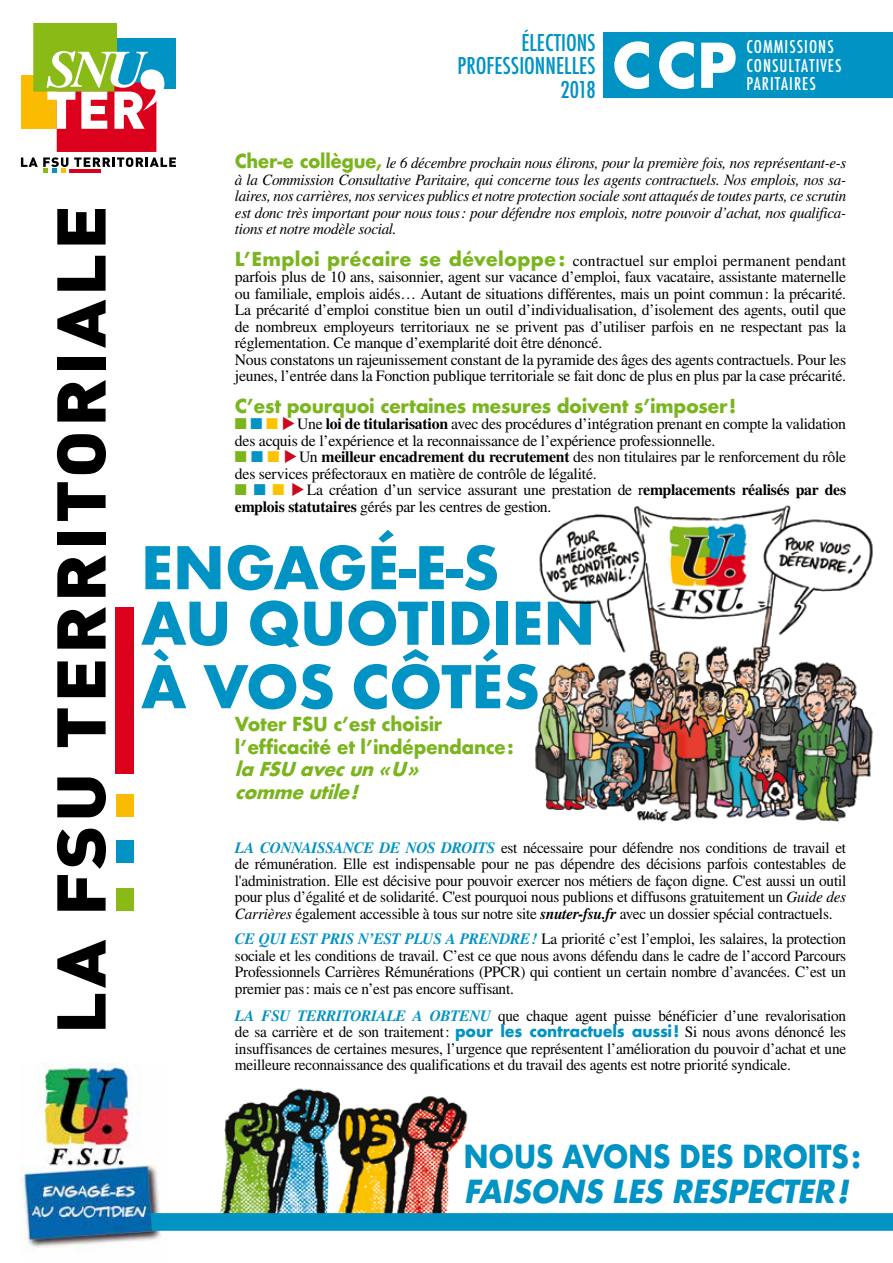
<style>
.page{position:relative;width:893px;height:1263px;background:#fff}
.page>*{position:absolute;margin:0;border:0;box-sizing:border-box;transform-origin:0 0}
.t1{font:700 60px "Futura";color:#fff}
.t2{font:700 57.15px/55.5px "Futura";letter-spacing:-.01em;color:#0093c4}
.t3{font:italic 700 30.9px "Futura";color:#0093c4;scale:.96 1}
.t4{font:700 30.9px "Futura";letter-spacing:-.02em;color:#0093c4;scale:.9 1}
.t5{font:500 condensed 22.5px/23.7px "Futura";color:#0093c4;text-align:right}
.t6{font:700 18.75px/22.5px "Futura";letter-spacing:-.02em;color:#7ab51d}
.t7{font:italic 700 18.75px/22.5px "Futura";color:#7ab51d}
.t8{font:500 condensed 17.1px/18.5px "Futura";letter-spacing:.06em;color:#fff}
.t9{font:15.75px/16.5px "STIX General";letter-spacing:-.015em;color:#000}
.t10{font:italic 15.75px/16.5px "STIX General";letter-spacing:-.02em;color:#000;text-align:justify;scale:.95 1}
.s1{font-family:"Futura";font-weight:700;font-style:normal;font-size:18.75px;color:#7ab51d}
.s2{font-family:"Futura";font-weight:700;font-size:18.75px;color:#7ab51d}
.s3{color:#7ab51d}
.s4{color:#0093c4}
.s5{color:#fcc400}
.s6{color:#cd071e}
.s7{font-weight:700}
.s8{font-weight:700;font-style:italic;color:#0093c4}
.s9{font-style:italic}
.s10{font-weight:700;font-style:italic}
.s11{font-family:"Futura";font-weight:700;color:#0093c4}
</style>
<div class="page">
<svg style="left:21px;top:23px;width:155px;height:150px"></svg>
<img style="left:21px;top:1063px;width:140px;height:186px">
<div style="left:115px;top:607px;width:18px;height:167px;background:#db001b"></div>
<div style="left:116px;top:889px;width:17px;height:22px;background:#89ba16"></div>
<div style="left:116px;top:841px;width:17px;height:22px;background:#0093c4"></div>
<div style="left:116px;top:795px;width:17px;height:22px;background:#fabb00"></div>
<svg style="left:57px;top:994px;width:49px;height:35px"></svg>
<svg style="left:57px;top:940px;width:49px;height:48px"></svg>
<svg style="left:57px;top:875px;width:49px;height:36px"></svg>
<svg style="left:57px;top:829px;width:49px;height:40px"></svg>
<svg style="left:57px;top:777px;width:49px;height:40px"></svg>
<svg style="left:57px;top:708px;width:49px;height:39px"></svg>
<svg style="left:57px;top:661px;width:49px;height:36px"></svg>
<svg style="left:57px;top:607px;width:49px;height:42px"></svg>
<svg style="left:57px;top:555px;width:49px;height:42px"></svg>
<div style="left:57px;top:532px;width:49px;height:13px;background:#000"></div>
<svg style="left:57px;top:482px;width:49px;height:39px"></svg>
<svg style="left:57px;top:434px;width:49px;height:40px"></svg>
<svg style="left:57px;top:380px;width:49px;height:42px"></svg>
<div style="left:57px;top:357px;width:49px;height:13px;background:#000"></div>
<svg style="left:57px;top:300px;width:49px;height:48px"></svg>
<svg style="left:57px;top:256px;width:49px;height:35px"></svg>
<svg style="left:57px;top:210px;width:49px;height:35px"></svg>
<div style="left:603px;top:32px;width:290px;height:66px;background:#0093c4"></div>
<img style="left:535px;top:505px;width:338px;height:317px">
<img style="left:219px;top:1088px;width:249px;height:125px">
<svg style="left:151px;top:1213px;width:742px;height:18px;background:#0494c4"></svg>
<h3 class="t5" style="left:457px;top:31px;width:140px">ÉLECTIONS<br>PROFESSIONNELLES<br>2018</h3>
<h1 class="t1" style="left:612px;top:22px;width:127px">CCP</h1>
<p class="t8" style="left:746px;top:38px;width:97px">COMMISSIONS<br>CONSULTATIVES<br>PARITAIRES</p>
<p class="t10" style="left:235px;top:154px;width:645px"><span class="s1">Cher-e collègue,</span> le 6 décembre prochain nous élirons, pour la première fois, nos représentant-e-s à la Commission Consultative Paritaire, qui concerne tous les agents contractuels. Nos emplois, nos sa&shy;laires, nos carrières, nos services publics et notre protection sociale sont attaqués de toutes parts, ce scrutin est donc très important pour nous tous: pour défendre nos emplois, notre pouvoir d’achat, nos qualifica&shy;tions et notre modèle social.</p>
<p class="t9" style="left:235px;top:253px;width:613px"><span class="s2">L’Emploi précaire se développe:</span> contractuel sur emploi permanent pendant parfois plus de 10 ans, saisonnier, agent sur vacance d’emploi, faux vacataire, assistante maternelle ou familiale, emplois aidés… Autant de situations différentes, mais un point commun: la précarité.<br>La précarité d’emploi constitue bien un outil d’individualisation, d’isolement des agents, outil que de nombreux employeurs territoriaux ne se privent pas d’utiliser parfois en ne respectant pas la réglementation. Ce manque d’exemplarité doit être dénoncé.<br>Nous constatons un rajeunissement constant de la pyramide des âges des agents contractuels. Pour les jeunes, l’entrée dans la Fonction publique territoriale se fait donc de plus en plus par la case précarité.</p>
<p class="t6" style="left:235px;top:394px;width:503px">C’est pourquoi certaines mesures doivent s’imposer!</p>
<p class="t9" style="left:235px;top:416px;width:613px"><span class="s3">■</span> <span class="s4">■</span> <span class="s5">■</span> <span class="s6">◆</span>Une <span class="s7">loi de titularisation</span> avec des procédures d’intégration prenant en compte la validation des acquis de l’expérience et la reconnaissance de l’expérience professionnelle.</p>
<p class="t9" style="left:235px;top:449px;width:613px"><span class="s3">■</span> <span class="s4">■</span> <span class="s5">■</span> <span class="s6">◆</span>Un <span class="s7">meilleur encadrement du recrutement</span> des non titulaires par le renforcement du rôle des services préfectoraux en matière de contrôle de légalité.</p>
<p class="t9" style="left:235px;top:482px;width:613px"><span class="s3">■</span> <span class="s4">■</span> <span class="s5">■</span> <span class="s6">◆</span>La création d’un service assurant une prestation de r<span class="s7">emplacements réalisés par des emplois statutaires</span> gérés par les centres de gestion.</p>
<h2 class="t2" style="left:141px;top:540px;width:456px">ENGAGÉ-E-S<br>AU QUOTIDIEN</h2>
<h2 class="t2" style="left:141px;top:659px;width:401px">À VOS CÔTÉS</h2>
<p class="t6" style="left:235px;top:713px;width:280px">Voter FSU c’est choisir l’efficacité et l’indépendance:</p>
<p class="t7" style="left:235px;top:758px;width:192px">laFSU avecun«U» commeutile!</p>
<p class="t9" style="left:235px;top:840px;width:613px;text-align:justify"><span class="s8">LA CONNAISSANCE DE NOS DROITS</span> est nécessaire pour défendre nos conditions de travail et de rémunération. Elle est indispensable pour ne pas dépendre des décisions parfois contestables de l'administration. Elle est décisive pour pouvoir exercer nos métiers de façon digne. C'est aussi un outil pour plus d’égalité et de solidarité. C'est pourquoi nous publions et diffusons gratuitement un <span class="s9">Guide des Carrières</span> également accessible à tous sur notre site <span class="s10">snuter-fsu.fr</span> avec un dossier spécial contractuels.</p>
<p class="t9" style="left:235px;top:931px;width:613px;text-align:justify"><span class="s8">CE QUI EST PRIS N’EST PLUS A PRENDRE!</span> La priorité c’est l’emploi, les salaires, la protection sociale et les conditions de travail. C’est ce que nous avons défendu dans le cadre de l’accord Parcours Professionnels Carrières Rémunérations (PPCR) qui contient un certain nombre d’avancées. C’est un premier pas: mais ce n’est pas encore suffisant.</p>
<p class="t9" style="left:235px;top:1008px;width:613px;text-align:justify"><span class="s8">LA FSU TERRITORIALE A OBTENU</span> que chaque agent puisse bénéficier d’une revalorisation de sa carrière et de son traitement: <span class="s11">pour les contractuels aussi!</span> Si nous avons dénoncé les insuffisances de certaines mesures, l’urgence que représentent l’amélioration du pouvoir d’achat et une meilleure reconnaissance des qualifications et du travail des agents est notre priorité syndicale.</p>
<h3 class="t4" style="left:463px;top:1134px;width:443px">NOUS AVONS DES DROITS:</h3>
<h3 class="t3" style="left:463px;top:1168px;width:410px">FAISONS LES RESPECTER!</h3>
</div>
